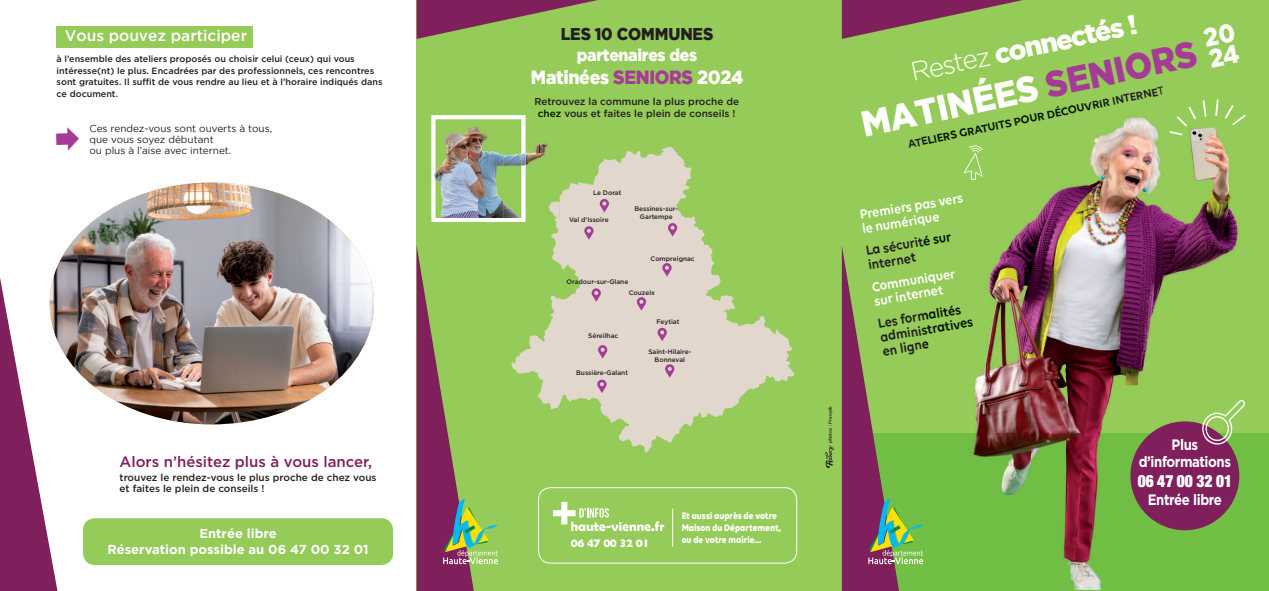
<style>
.page{position:relative;width:1269px;height:591px;background:#fff}
.page>*{position:absolute;margin:0;border:0;box-sizing:border-box;transform-origin:0 0}
.t1{font:900 36px "Gotham";color:#fff;scale:.93 1}
.t2{font:700 28px/21.6px "Volte";color:#fff}
.t3{font:900 27.3px "Gotham";color:#fff}
.t4{font:900 19px "Gotham";letter-spacing:-.02em;color:#fff;scale:.93 1}
.t5{font:900 17px "Gotham";letter-spacing:-.02em;color:#fff;scale:.93 1}
.t6{font:900 17px "Gotham";letter-spacing:-.005em;color:#231f20;scale:.93 1}
.t7{font:900 expanded 16.9px "Helvetica Neue";letter-spacing:.01em;color:#fff;scale:.9 1}
.t8{font:500 15.5px "Gotham";color:#fff}
.t9{font:700 15.1px/17px "Gotham";letter-spacing:-.03em;color:#fff;text-align:center;scale:.88 1}
.t10{font:500 15px "Gotham";color:#7f1f5b}
.t11{font:600 14.1px/14.4px "Volte";color:#231f20;scale:.91 1}
.t12{font:600 14.1px/14.2px "Volte";color:#fff;scale:.91 1}
.t13{font:700 13px/15.6px "Gotham";color:#fff;text-align:center}
.t14{font:600 11.9px "Volte";color:#001400}
.t15{font:800 10.9px "Humanist 521 BT";letter-spacing:-.04em;color:#fff}
.t16{font:700 10.2px/12.2px "Volte";color:#fff;scale:.86 1}
.t17{font:500 10px/12px "Gotham";color:#231f20;text-align:center}
.t18{font:10px/11px "Gotham";color:#231f20}
.t19{font:500 9px/11.7px "Gotham";color:#231f20}
.t20{font:500 6.6px/7.9px "Gotham";color:#231f20;text-align:center}
.t21{font:500 4.5px "Gotham";color:#231f20}
.s1{color:#a53b96}
.s2{color:#001400}
.s3{font-weight:300;font-size:26.5px}
.s4{color:#231f20}
.s5{font-weight:500;color:#231f20}
</style>
<div class="page">
<div style="left:842px;top:0;width:427px;height:590px;background:#95cb58"></div>
<div style="left:842px;top:433px;width:427px;height:157px;background:#71bf44"></div>
<div style="left:83px;top:518px;width:310px;height:46px;background:#95cb58;border-radius:12px"></div>
<div style="left:417px;top:0;width:425px;height:590px;background:#95cb58"></div>
<img style="left:50px;top:182px;width:324px;height:242px;border-radius:50%">
<svg style="left:842px;top:0;width:181px;height:39px"></svg>
<svg style="left:417px;top:0;width:181px;height:39px"></svg>
<svg style="left:825px;top:446px;width:9px;height:22px"></svg>
<img style="left:537px;top:146px;width:257px;height:307px">
<img style="left:511px;top:218px;width:26px;height:156px">
<svg style="left:658px;top:327px;width:9px;height:14px"></svg>
<svg style="left:597px;top:379px;width:10px;height:14px"></svg>
<svg style="left:600px;top:199px;width:9px;height:13px"></svg>
<svg style="left:592px;top:288px;width:9px;height:13px"></svg>
<svg style="left:598px;top:345px;width:9px;height:13px"></svg>
<svg style="left:662px;top:263px;width:10px;height:13px"></svg>
<svg style="left:665px;top:364px;width:9px;height:13px"></svg>
<svg style="left:668px;top:223px;width:9px;height:13px"></svg>
<svg style="left:553px;top:501px;width:111px;height:30px"></svg>
<hr style="left:672px;top:508px;width:1px;height:38px;background:#fff">
<svg style="left:431px;top:218px;width:94px;height:4px"></svg>
<div style="left:57px;top:26px;width:196px;height:21px;background:#95cb58"></div>
<div style="left:538px;top:487px;width:259px;height:76px;border:1px solid #fff;border-radius:12px"></div>
<img style="left:963px;top:172px;width:104px;height:195px">
<img style="left:1067px;top:117px;width:107px;height:250px">
<img style="left:1174px;top:127px;width:64px;height:296px">
<img style="left:974px;top:367px;width:170px;height:66px">
<img style="left:973px;top:433px;width:267px;height:156px">
<img style="left:963px;top:192px;width:1px;height:19px">
<img style="left:963px;top:316px;width:10px;height:18px">
<img style="left:1067px;top:117px;width:51px;height:28px">
<img style="left:924px;top:104px;width:94px;height:20px">
<svg style="left:964px;top:145px;width:19px;height:35px"></svg>
<svg style="left:1215px;top:99px;width:31px;height:26px"></svg>
<svg style="left:1168px;top:100px;width:40px;height:37px"></svg>
<div style="left:1130px;top:421px;width:109px;height:109px;background:#7f1f5b;border-radius:50%"></div>
<svg style="left:1201px;top:399px;width:44px;height:46px"></svg>
<svg style="left:842px;top:247px;width:81px;height:343px"></svg>
<svg style="left:417px;top:248px;width:81px;height:342px"></svg>
<svg style="left:584px;top:226px;width:10px;height:13px"></svg>
<svg style="left:637px;top:297px;width:9px;height:13px"></svg>
<img style="left:525px;top:129px;width:35px;height:89px">
<img style="left:431px;top:115px;width:94px;height:103px">
<svg style="left:0;top:263px;width:59px;height:328px"></svg>
<h3 class="t8" style="left:65px;top:30px;width:184px">Vous pouvez participer</h3>
<p class="t19" style="left:57px;top:54px;width:327px">à l’ensemble des ateliers proposés ou choisir celui (ceux) qui vous intéresse(nt) le plus. Encadrées par des professionnels, ces rencontres sont gratuites. Il suffit de vous rendre au lieu et à l’horaire indiqués dans ce document.</p>
<p class="t18" style="left:89px;top:122px;width:184px">Ces rendez-vous sont ouverts à tous, que vous soyez débutant<br>ou plus à l’aise avec internet.</p>
<h3 class="t10" style="left:120px;top:455px;width:254px">Alors n’hésitez plus à vous lancer,</h3>
<p class="t17" style="left:120px;top:472px;width:258px;line-height:11.5px;text-align:left">trouvez le rendez-vous le plus proche de chez vous et faites le plein de conseils !</p>
<h3 class="t13" style="left:107px;top:526px;width:263px">Entrée libre<br>Réservation possible au 06 47 00 32 01</h3>
<h3 class="t6" style="left:561px;top:28px;width:166px">LES 10 COMMUNES</h3>
<h3 class="t5" style="left:577px;top:48px;width:131px">partenaires des</h3>
<h3 class="t4" style="left:531px;top:70px;width:230px">Matinées <span class="s1">SENIORS</span> 2024</h3>
<p class="t17" style="left:534px;top:96px;width:206px">Retrouvez la commune la plus proche de <span class="s2">chez</span> vous et faites le plein de conseils !</p>
<p class="t20" style="left:593px;top:189px;width:30px">Le Dorat</p>
<p class="t20" style="left:569px;top:216px;width:41px">Val d’Issoire</p>
<p class="t20" style="left:635px;top:205px;width:45px">Bessines-sur-<br>Gartempe</p>
<p class="t20" style="left:651px;top:255px;width:46px">Compreignac</p>
<p class="t20" style="left:629px;top:289px;width:28px">Couzeix</p>
<p class="t20" style="left:567px;top:278px;width:63px">Oradour-sur-Glane</p>
<p class="t20" style="left:588px;top:332px;width:32px">Séreilhac</p>
<p class="t20" style="left:576px;top:369px;width:53px">Bussière-Galant</p>
<p class="t20" style="left:656px;top:317px;width:24px">Feytiat</p>
<p class="t20" style="left:648px;top:348px;width:45px">Saint-Hilaire-<br>Bonneval</p>
<p class="t15" style="left:571px;top:539px;width:80px">06 47 00 32 01</p>
<p class="t16" style="left:682px;top:509px;width:117px">Et aussi auprès de votre<br>Maison du Département, ou de votre mairie...</p>
<p class="t21" style="left:828px;top:446px;width:42px;rotate:-90deg">- photos : Freepik</p>
<h3 class="t3" style="left:909px;top:62px;width:232px;rotate:-12deg"><span class="s3">Restez</span> connectés !</h3>
<h3 class="t14" style="left:907px;top:139px;width:263px;rotate:-12deg"><span class="s4">AT</span>ELIERS GRATUITS POUR DÉCOUVRIR IN<span class="s4">TERNE</span><span class="s5">T</span></h3>
<h2 class="t2" style="left:1203px;top:29px;width:33px;rotate:-12deg">20<br>24</h2>
<h1 class="t1" style="left:859px;top:111px;width:369px;rotate:-12deg">MATINÉES <span class="s1">SENIORS</span></h1>
<h3 class="t12" style="left:859px;top:208px;width:116px;rotate:-9deg">Premiers pas vers le numérique</h3>
<h3 class="t11" style="left:865px;top:244px;width:97px;rotate:-9deg">La sécuri<span class="s2">té sur </span>internet</h3>
<h3 class="t12" style="left:871px;top:280px;width:94px;rotate:-9deg">Communiquer sur internet</h3>
<h3 class="t11" style="left:877px;top:316px;width:105px;rotate:-9deg">Les for<span class="s2">malités </span>admini<span class="s2">stratives </span>en lign<span class="s2">e</span></h3>
<h3 class="t9" style="left:1139px;top:437px;width:106px">Plus d’informations</h3>
<h3 class="t7" style="left:1138px;top:474px;width:106px">06 47 00 32 01</h3>
<h3 class="t9" style="left:1148px;top:491px;width:86px">Entrée libre</h3>
</div>
